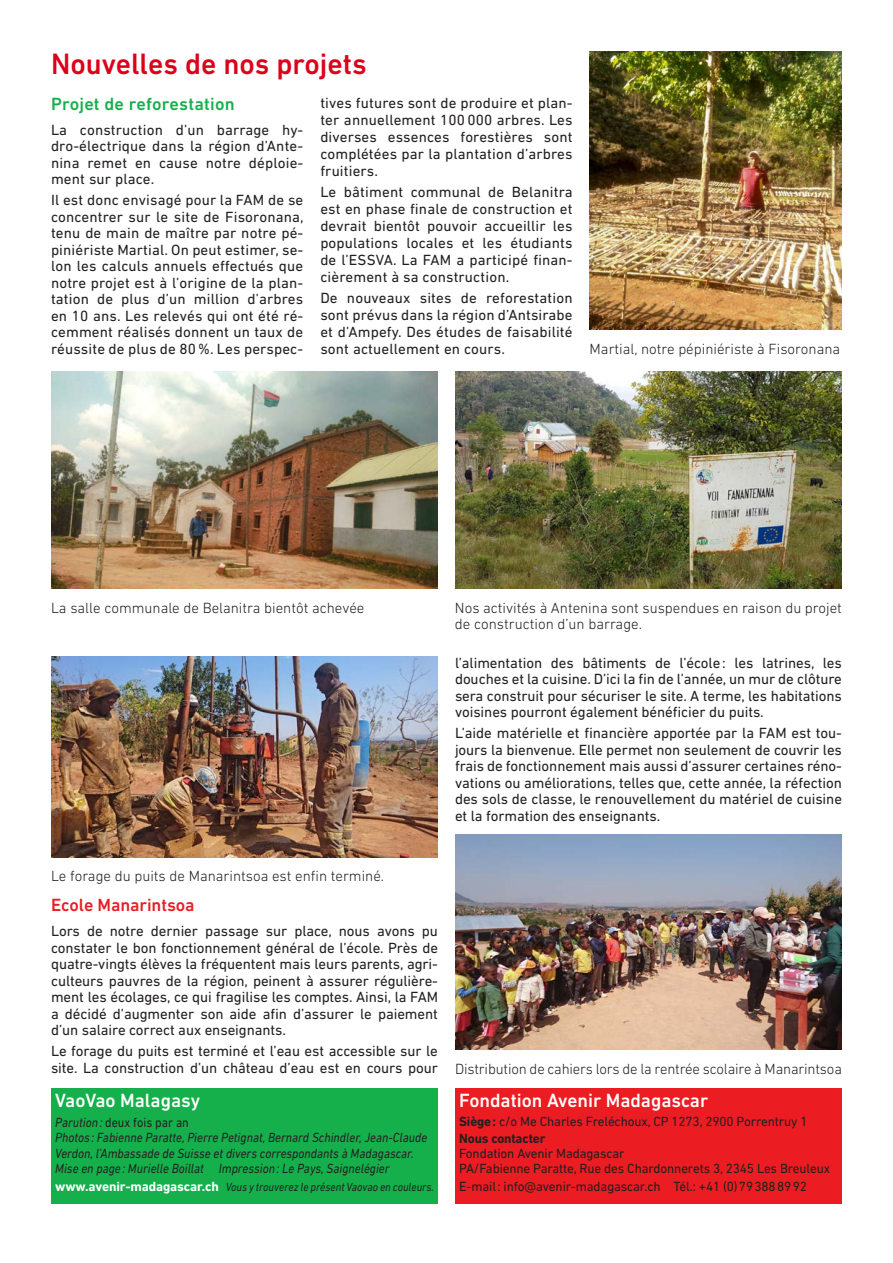
<style>
.page{position:relative;width:893px;height:1263px;background:#fff}
.page>*{position:absolute;margin:0;border:0;box-sizing:border-box;transform-origin:0 0}
.Grand_Titre{font:500 30px "DIN Next LT Pro";color:#dd001b}
.titre{font:500 19.5px "DIN Next LT Pro";color:#fff}
.titre-2{font:500 18px "DIN Next LT Pro";letter-spacing:.01em;color:#15b04b}
.titre-3{font:500 18px "DIN Next LT Pro";letter-spacing:-.005em;color:#eb1c22}
.texte{font:15px/16.5px "DIN Next LT Pro";letter-spacing:-.005em;color:#231f20;text-align:justify}
.légende{font:300 15px/16.5px "DIN Next LT Pro";color:#231f20}
.signature{font:italic 13.5px/15.6px "DIN Next LT Pro";color:#231f20;scale:.9 1}
.signature-2{font:13.5px/15.1px "DIN Next LT Pro";letter-spacing:-.01em;color:#231f20}
.signature-3{font:700 13.5px "DIN Next LT Pro";letter-spacing:-.01em;color:#231f20}
.signature-4{font:italic 12px "DIN Next LT Pro";color:#231f20;scale:.9 1}
.s1{font-style:normal}
.s2{font-weight:700;font-style:normal;font-size:13.5px;color:#fff}
.s3{font-weight:700}
</style>
<div class="page">
<div style="left:455px;top:1088px;width:387px;height:115px;background:#eb1c22"></div>
<img style="left:51px;top:657px;width:387px;height:200px">
<img style="left:590px;top:51px;width:252px;height:279px">
<img style="left:51px;top:371px;width:387px;height:218px">
<img style="left:455px;top:371px;width:387px;height:218px">
<img style="left:455px;top:835px;width:387px;height:215px">
<div style="left:51px;top:1088px;width:387px;height:115px;background:#15b04b"></div>
<p class="Grand_Titre" style="left:51px;top:46px;width:317px">Nouvelles de nos projets</p>
<p class="titre-2" style="left:51px;top:93px;width:185px">Projet de reforestation</p>
<p class="texte" style="left:51px;top:121px;width:254px">La construction d’un barrage hy&shy;dro-électrique dans la région d’Ante&shy;nina remet en cause notre déploie&shy;ment sur place.</p>
<p class="texte" style="left:51px;top:192px;width:254px">Il est donc envisagé pour la FAM de se concentrer sur le site de Fisoronana, tenu de main de maître par notre pé&shy;piniériste Martial. On peut estimer, se&shy;lon les calculs annuels effectués que notre projet est à l’origine de la plan&shy;tation de plus d’un million d’arbres en 10 ans. Les relevés qui ont été ré&shy;cemment réalisés donnent un taux de réussite de plus de 80%. Les perspec-</p>
<p class="texte" style="left:320px;top:94px;width:254px;line-height:17px">tives futures sont de produire et plan&shy;ter annuellement 100 000 arbres. Les diverses essences forestières sont complétées par la plantation d’arbres fruitiers.</p>
<p class="texte" style="left:320px;top:183px;width:254px;line-height:17px">Le bâtiment communal de Belanitra est en phase finale de construction et devrait bientôt pouvoir accueillir les populations locales et les étudiants de l’ESSVA. La FAM a participé finan&shy;cièrement à sa construction.</p>
<p class="texte" style="left:320px;top:289px;width:254px;line-height:17px">De nouveaux sites de reforestation sont prévus dans la région d’Antsirabe et d’Ampefy. Des études de faisabilité sont actuellement en cours.</p>
<p class="légende" style="left:590px;top:340px;width:252px">Martial, notre pépiniériste à Fisoronana</p>
<p class="légende" style="left:51px;top:599px;width:315px">La salle communale de Belanitra bientôt achevée</p>
<p class="légende" style="left:455px;top:599px;width:388px">Nos activités à Antenina sont suspendues en raison du projet de construction d’un barrage.</p>
<p class="texte" style="left:455px;top:654px;width:388px">l’alimentation des bâtiments de l’école: les latrines, les douches et la cuisine. D’ici la fin de l’année, un mur de clôture sera construit pour sécuriser le site. A terme, les habitations voisines pourront également bénéficier du puits.</p>
<p class="texte" style="left:455px;top:725px;width:388px">L’aide matérielle et financière apportée par la FAM est tou&shy;jours la bienvenue. Elle permet non seulement de couvrir les frais de fonctionnement mais aussi d’assurer certaines réno&shy;vations ou améliorations, telles que, cette année, la réfection des sols de classe, le renouvellement du matériel de cuisine et la formation des enseignants.</p>
<p class="légende" style="left:51px;top:867px;width:335px">Le forage du puits de Manarintsoa est enfin terminé.</p>
<p class="titre-3" style="left:51px;top:895px;width:145px">Ecole Manarintsoa</p>
<p class="texte" style="left:51px;top:923px;width:388px">Lors de notre dernier passage sur place, nous avons pu constater le bon fonctionnement général de l’école. Près de quatre-vingts élèves la fréquentent mais leurs parents, agri&shy;culteurs pauvres de la région, peinent à assurer régulière&shy;ment les écolages, ce qui fragilise les comptes. Ainsi, la FAM a décidé d’augmenter son aide afin d’assurer le paiement d’un salaire correct aux enseignants.</p>
<p class="texte" style="left:51px;top:1042px;width:388px">Le forage du puits est terminé et l’eau est accessible sur le site. La construction d’un château d’eau est en cours pour</p>
<p class="titre" style="left:55px;top:1089px;width:146px">VaoVao Malagasy</p>
<p class="signature" style="left:55px;top:1114px;width:415px">Parution: <span class="s1">deux fois par an<br></span>Photos : Fabienne Paratte, Pierre Petignat, Bernard Schindler, Jean-Claude Verdon, l’Ambassade de Suisse et divers correspondants à Madagascar.<br>Mise en page : Murielle Boillat Impression: Le Pays, Saignelégier</p>
<p class="signature-4" style="left:55px;top:1180px;width:422px"><span class="s2">www.avenir-madagascar.ch</span> Vous y trouverez le présent Vaovao en couleurs.</p>
<p class="légende" style="left:455px;top:1060px;width:388px">Distribution de cahiers lors de la rentrée scolaire à Manarintsoa</p>
<p class="titre" style="left:459px;top:1089px;width:250px">Fondation Avenir Madagascar</p>
<p class="signature-2" style="left:459px;top:1114px;width:350px"><span class="s3">Siège:</span> c/o Me Charles Freléchoux, CP 1273, 2900 Porrentruy 1</p>
<p class="signature-3" style="left:459px;top:1131px;width:88px">Nous contacter</p>
<p class="signature-2" style="left:459px;top:1146px;width:372px">Fondation Avenir Madagascar<br>PA/Fabienne Paratte, Rue des Chardonnerets 3, 2345 Les Breuleux</p>
<p class="signature-2" style="left:459px;top:1178px;width:349px">E-mail: info@avenir-madagascar.ch Tél.: +41 (0)793888992</p>
</div>
